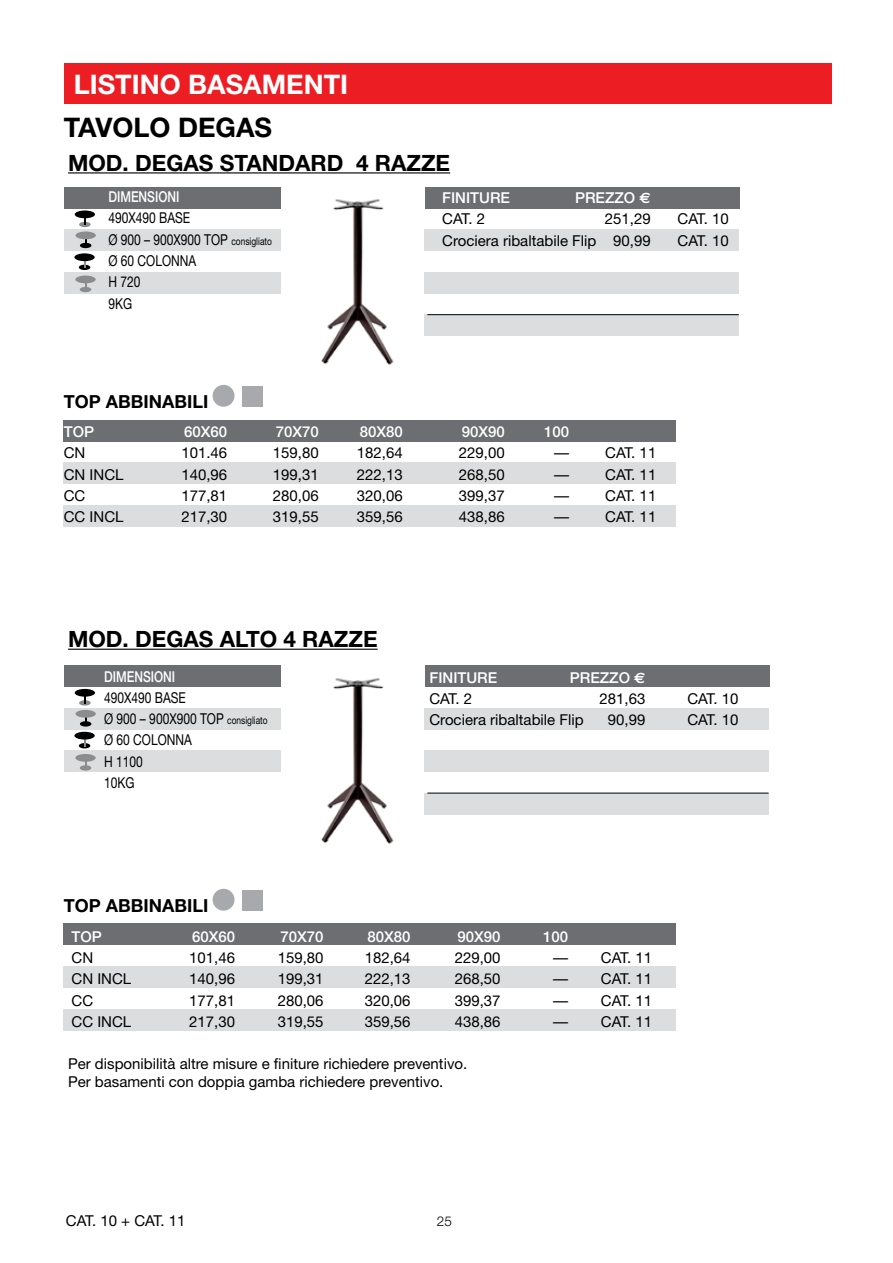
<style>
.page{position:relative;width:893px;height:1263px;background:#fff}
.page>*{position:absolute;margin:0;border:0;box-sizing:border-box;transform-origin:0 0}
.t1{font:700 27px "Helvetica Neue";color:#fff}
.t2{font:700 27px "Helvetica Neue";color:#000}
.t3{font:700 22.5px "Helvetica Neue";color:#000}
.t4{font:700 18px "Helvetica Neue";color:#000}
.t5{font:15px/18px "Helvetica Neue";color:#000}
.t6{font:15px/21.3px "Helvetica Neue";color:#000;scale:.8 1}
.t7{font:500 15px "Helvetica Neue";color:#fff}
.t8{font:500 15px "Helvetica Neue";color:#fff;scale:.8 1}
.t9{font:300 13.5px "Helvetica Neue";color:#000}
.s1{font-size:10.5px}
.s2{font-family:"Euro Sans";font-weight:700}
</style>
<div class="page">
<div style="left:64px;top:64px;width:767px;height:40px;background:#ed1d24"></div>
<img style="left:321px;top:199px;width:104px;height:166px">
<hr style="left:68px;top:172px;width:382px;height:1px;background:#000">
<div style="left:64px;top:420px;width:612px;height:21px;background:#6d6e71"></div>
<div style="left:64px;top:462px;width:612px;height:22px;background:#dcddde"></div>
<div style="left:64px;top:505px;width:612px;height:21px;background:#dcddde"></div>
<hr style="left:68px;top:649px;width:310px;height:1px;background:#000">
<div style="left:64px;top:924px;width:612px;height:21px;background:#6d6e71"></div>
<div style="left:64px;top:966px;width:612px;height:22px;background:#dcddde"></div>
<div style="left:64px;top:1009px;width:612px;height:21px;background:#dcddde"></div>
<img style="left:321px;top:678px;width:104px;height:166px">
<div style="left:213px;top:385px;width:21px;height:22px;background:#a7a9ac;border-radius:50%"></div>
<div style="left:243px;top:386px;width:20px;height:20px;background:#a7a9ac"></div>
<div style="left:213px;top:889px;width:21px;height:22px;background:#a7a9ac;border-radius:50%"></div>
<div style="left:243px;top:890px;width:20px;height:20px;background:#a7a9ac"></div>
<div style="left:64px;top:187px;width:217px;height:21px;background:#6d6e71"></div>
<div style="left:64px;top:230px;width:217px;height:21px;background:#dcddde"></div>
<div style="left:64px;top:272px;width:217px;height:21px;background:#dcddde"></div>
<div style="left:79px;top:222px;width:12px;height:5px;background:#8a8c8e;border-radius:50%"></div>
<div style="left:75px;top:210px;width:20px;height:8px;background:#000;border-radius:50%"></div>
<svg style="left:84px;top:218px;width:2px;height:7px"></svg>
<div style="left:80px;top:243px;width:11px;height:5px;background:#000;border-radius:50%"></div>
<div style="left:76px;top:231px;width:20px;height:8px;background:#8a8c8e;border-radius:50%"></div>
<div style="left:79px;top:265px;width:11px;height:5px;background:#000;border-radius:50%"></div>
<div style="left:74px;top:253px;width:21px;height:8px;background:#000;border-radius:50%"></div>
<div style="left:80px;top:287px;width:11px;height:5px;background:#8a8c8e;border-radius:50%"></div>
<div style="left:75px;top:276px;width:21px;height:7px;background:#8a8c8e;border-radius:50%"></div>
<div style="left:425px;top:187px;width:315px;height:21px;background:#6d6e71"></div>
<div style="left:424px;top:230px;width:315px;height:21px;background:#dcddde"></div>
<div style="left:424px;top:272px;width:315px;height:21px;background:#dcddde"></div>
<div style="left:424px;top:315px;width:315px;height:21px;background:#dcddde"></div>
<hr style="left:427px;top:314px;width:312px;height:1px;background:#000">
<div style="left:64px;top:665px;width:217px;height:22px;background:#6d6e71"></div>
<div style="left:64px;top:708px;width:217px;height:21px;background:#dcddde"></div>
<div style="left:64px;top:750px;width:217px;height:22px;background:#dcddde"></div>
<svg style="left:79px;top:700px;width:12px;height:5px"></svg>
<div style="left:75px;top:689px;width:20px;height:8px;background:#000;border-radius:50%"></div>
<svg style="left:84px;top:697px;width:2px;height:6px"></svg>
<div style="left:80px;top:721px;width:11px;height:5px;background:#000;border-radius:50%"></div>
<div style="left:76px;top:710px;width:20px;height:8px;background:#8a8c8e;border-radius:50%"></div>
<svg style="left:79px;top:743px;width:11px;height:5px"></svg>
<div style="left:74px;top:732px;width:21px;height:7px;background:#000;border-radius:50%"></div>
<div style="left:80px;top:765px;width:11px;height:6px;background:#8a8c8e;border-radius:50%"></div>
<div style="left:75px;top:754px;width:21px;height:8px;background:#8a8c8e;border-radius:50%"></div>
<div style="left:425px;top:665px;width:345px;height:22px;background:#6d6e71"></div>
<div style="left:424px;top:708px;width:345px;height:21px;background:#dcddde"></div>
<div style="left:424px;top:750px;width:345px;height:22px;background:#dcddde"></div>
<div style="left:424px;top:793px;width:345px;height:21px;background:#dcddde"></div>
<hr style="left:427px;top:793px;width:342px;height:1px;background:#000">
<h1 class="t1" style="left:74px;top:68px;width:276px">LISTINO BASAMENTI</h1>
<h1 class="t2" style="left:64px;top:111px;width:210px">TAVOLO DEGAS</h1>
<h2 class="t3" style="left:68px;top:149px;width:384px">MOD. DEGAS STANDARD 4 RAZZE</h2>
<p class="t8" style="left:108px;top:188px;width:90px">DIMENSIONI</p>
<p class="t6" style="left:108px;top:207px;width:206px">490X490 BASE<br>Ø 900 – 900X900 TOP <span class="s1">consigliato<br></span>Ø 60 COLONNA<br>H 720<br>9KG</p>
<p class="t4" style="left:64px;top:391px;width:146px">TOP ABBINABILI</p>
<p class="t7" style="left:442px;top:189px;width:69px">FINITURE</p>
<p class="t7" style="left:575px;top:189px;width:77px">PREZZO <span class="s2">E</span></p>
<p class="t5" style="left:442px;top:210px;width:44px">CAT. 2</p>
<p class="t5" style="left:605px;top:210px;width:47px">251,29</p>
<p class="t5" style="left:678px;top:210px;width:53px">CAT. 10</p>
<p class="t5" style="left:442px;top:231px;width:210px">Crociera ribaltabile Flip 90,99</p>
<p class="t5" style="left:678px;top:231px;width:53px">CAT. 10</p>
<p class="t7" style="left:64px;top:423px;width:32px">TOP</p>
<p class="t7" style="left:184px;top:423px;width:45px">60X60</p>
<p class="t7" style="left:276px;top:423px;width:45px">70X70</p>
<p class="t7" style="left:360px;top:423px;width:45px">80X80</p>
<p class="t7" style="left:462px;top:423px;width:45px">90X90</p>
<p class="t7" style="left:544px;top:423px;width:27px">100</p>
<p class="t5" style="left:64px;top:444px;width:23px">CN</p>
<p class="t5" style="left:181px;top:444px;width:47px">101.46</p>
<p class="t5" style="left:273px;top:444px;width:47px">159,80</p>
<p class="t5" style="left:357px;top:444px;width:47px">182,64</p>
<p class="t5" style="left:459px;top:444px;width:47px">229,00</p>
<p class="t5" style="left:554px;top:444px;width:104px">— CAT. 11</p>
<p class="t5" style="left:64px;top:465px;width:61px">CN INCL</p>
<p class="t5" style="left:181px;top:465px;width:47px">140,96</p>
<p class="t5" style="left:273px;top:465px;width:47px">199,31</p>
<p class="t5" style="left:357px;top:465px;width:47px">222,13</p>
<p class="t5" style="left:459px;top:465px;width:47px">268,50</p>
<p class="t5" style="left:554px;top:465px;width:104px">— CAT. 11</p>
<p class="t5" style="left:64px;top:486px;width:23px">CC</p>
<p class="t5" style="left:181px;top:486px;width:47px">177,81</p>
<p class="t5" style="left:273px;top:486px;width:47px">280,06</p>
<p class="t5" style="left:357px;top:486px;width:47px">320,06</p>
<p class="t5" style="left:459px;top:486px;width:47px">399,37</p>
<p class="t5" style="left:554px;top:486px;width:104px">— CAT. 11</p>
<p class="t5" style="left:64px;top:508px;width:61px">CC INCL</p>
<p class="t5" style="left:181px;top:508px;width:47px">217,30</p>
<p class="t5" style="left:273px;top:508px;width:47px">319,55</p>
<p class="t5" style="left:357px;top:508px;width:47px">359,56</p>
<p class="t5" style="left:459px;top:508px;width:47px">438,86</p>
<p class="t5" style="left:554px;top:508px;width:104px">— CAT. 11</p>
<h2 class="t3" style="left:68px;top:625px;width:311px">MOD. DEGAS ALTO 4 RAZZE</h2>
<p class="t8" style="left:104px;top:667px;width:90px">DIMENSIONI</p>
<p class="t6" style="left:104px;top:687px;width:206px">490X490 BASE<br>Ø 900 – 900X900 TOP <span class="s1">consigliato<br></span>Ø 60 COLONNA<br>H 1100<br>10KG</p>
<p class="t4" style="left:64px;top:895px;width:146px">TOP ABBINABILI</p>
<p class="t7" style="left:429px;top:668px;width:69px">FINITURE</p>
<p class="t7" style="left:570px;top:668px;width:77px">PREZZO <span class="s2">E</span></p>
<p class="t5" style="left:429px;top:689px;width:44px">CAT. 2</p>
<p class="t5" style="left:600px;top:689px;width:47px">281,63</p>
<p class="t5" style="left:687px;top:689px;width:53px">CAT. 10</p>
<p class="t5" style="left:429px;top:711px;width:156px">Crociera ribaltabile Flip</p>
<p class="t5" style="left:608px;top:711px;width:39px">90,99</p>
<p class="t5" style="left:687px;top:711px;width:53px">CAT. 10</p>
<p class="t7" style="left:72px;top:927px;width:32px">TOP</p>
<p class="t7" style="left:192px;top:927px;width:45px">60X60</p>
<p class="t7" style="left:280px;top:927px;width:45px">70X70</p>
<p class="t7" style="left:367px;top:927px;width:45px">80X80</p>
<p class="t7" style="left:457px;top:927px;width:45px">90X90</p>
<p class="t7" style="left:543px;top:927px;width:27px">100</p>
<p class="t5" style="left:72px;top:948px;width:23px">CN</p>
<p class="t5" style="left:189px;top:948px;width:47px">101,46</p>
<p class="t5" style="left:278px;top:948px;width:47px">159,80</p>
<p class="t5" style="left:365px;top:948px;width:47px">182,64</p>
<p class="t5" style="left:455px;top:948px;width:47px">229,00</p>
<p class="t5" style="left:553px;top:948px;width:101px">— CAT. 11</p>
<p class="t5" style="left:72px;top:970px;width:61px">CN INCL</p>
<p class="t5" style="left:189px;top:970px;width:47px">140,96</p>
<p class="t5" style="left:278px;top:970px;width:47px">199,31</p>
<p class="t5" style="left:365px;top:970px;width:47px">222,13</p>
<p class="t5" style="left:455px;top:970px;width:47px">268,50</p>
<p class="t5" style="left:553px;top:970px;width:101px">— CAT. 11</p>
<p class="t5" style="left:72px;top:991px;width:23px">CC</p>
<p class="t5" style="left:189px;top:991px;width:47px">177,81</p>
<p class="t5" style="left:278px;top:991px;width:47px">280,06</p>
<p class="t5" style="left:365px;top:991px;width:47px">320,06</p>
<p class="t5" style="left:455px;top:991px;width:47px">399,37</p>
<p class="t5" style="left:553px;top:991px;width:101px">— CAT. 11</p>
<p class="t5" style="left:72px;top:1012px;width:61px">CC INCL</p>
<p class="t5" style="left:189px;top:1012px;width:47px">217,30</p>
<p class="t5" style="left:278px;top:1012px;width:47px">319,55</p>
<p class="t5" style="left:365px;top:1012px;width:47px">359,56</p>
<p class="t5" style="left:455px;top:1012px;width:47px">438,86</p>
<p class="t5" style="left:553px;top:1012px;width:101px">— CAT. 11</p>
<p class="t5" style="left:68px;top:1054px;width:401px">Per disponibilità altre misure e finiture richiedere preventivo.<br>Per basamenti con doppia gamba richiedere preventivo.</p>
<p class="t5" style="left:66px;top:1211px;width:121px">CAT. 10 + CAT. 11</p>
<p class="t9" style="left:437px;top:1213px;width:17px">25</p>
</div>
